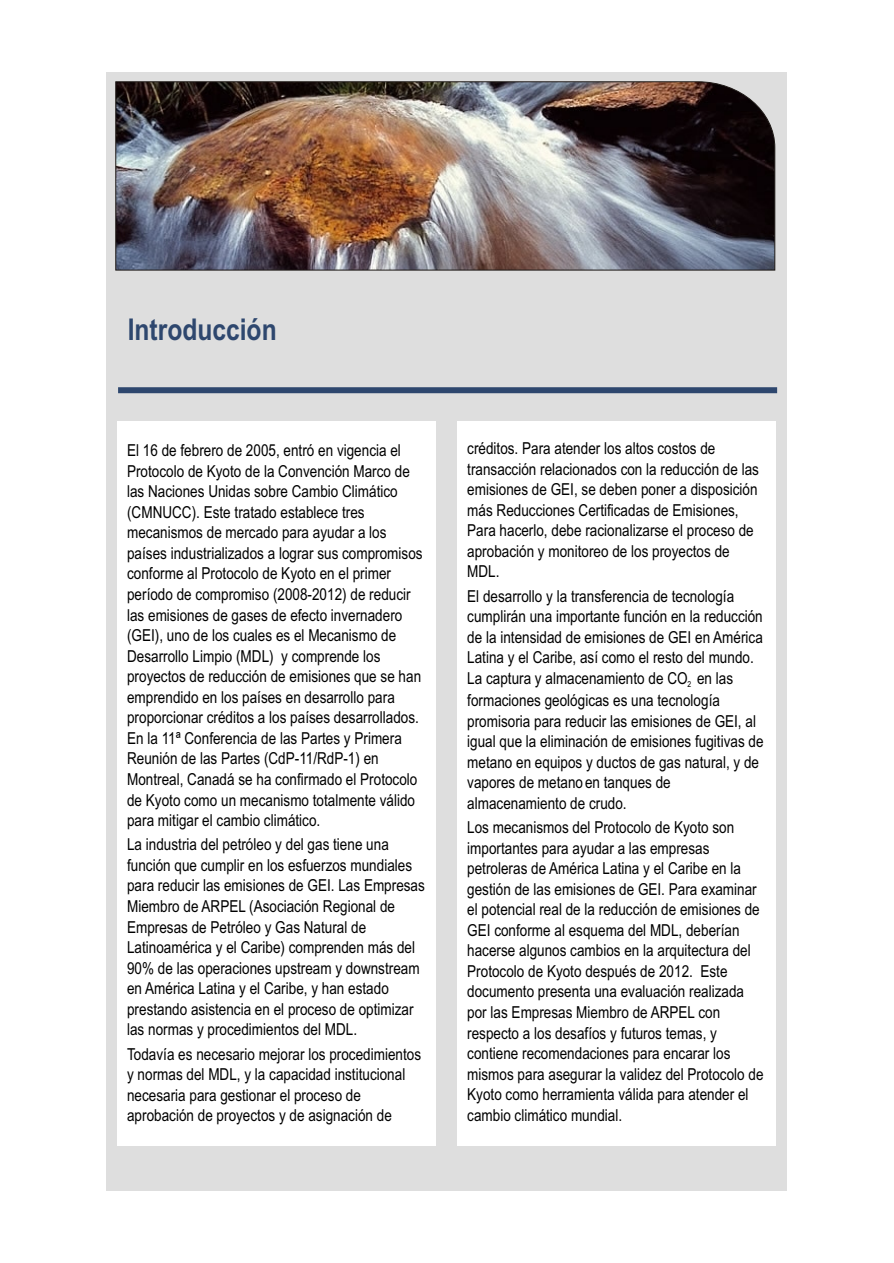
<style>
.page{position:relative;width:894px;height:1263px;background:#fff}
.page>*{position:absolute;margin:0;border:0;box-sizing:border-box;transform-origin:0 0}
.t1{font:700 30px "Arial Narrow";color:#2e476e}
.t2{font:16.5px/20.5px "Arial Narrow";color:#000}
.t3{font:8.25px "Arial Narrow";color:#000}
</style>
<div class="page">
<div style="left:106px;top:72px;width:681px;height:1119px;background:#dedede"></div>
<div style="left:117px;top:421px;width:319px;height:725px;background:#fff"></div>
<div style="left:457px;top:421px;width:319px;height:725px;background:#fff"></div>
<svg style="left:118px;top:387px;width:660px;height:7px"></svg>
<img style="left:115px;top:81px;width:660px;height:189px">
<h1 class="t1" style="left:128px;top:319px;width:150px">Introducción</h1>
<p class="t2" style="left:127px;top:442px;width:297px">El 16 de febrero de 2005, entró en vigencia el Protocolo de Kyoto de la Convención Marco de las Naciones Unidas sobre Cambio Climático (CMNUCC). Este tratado establece tres mecanismos de mercado para ayudar a los países industrializados a lograr sus compromisos conforme al Protocolo de Kyoto en el primer período de compromiso (2008-2012) de reducir las emisiones de gases de efecto invernadero (GEI), uno de los cuales es el Mecanismo de Desarrollo Limpio (MDL) y comprende los proyectos de reducción de emisiones que se han emprendido en los países en desarrollo para proporcionar créditos a los países desarrollados.<br>En la 11ª Conferencia de las Partes y Primera Reunión de las Partes (CdP-11/RdP-1) en Montreal, Canadá se ha confirmado el Protocolo de Kyoto como un mecanismo totalmente válido para mitigar el cambio climático.</p>
<p class="t2" style="left:127px;top:836px;width:299px">La industria del petróleo y del gas tiene una función que cumplir en los esfuerzos mundiales para reducir las emisiones de GEI. Las Empresas Miembro de ARPEL (Asociación Regional de Empresas de Petróleo y Gas Natural de Latinoamérica y el Caribe) comprenden más del 90% de las operaciones upstream y downstream en América Latina y el Caribe, y han estado prestando asistencia en el proceso de optimizar las normas y procedimientos del MDL.</p>
<p class="t2" style="left:127px;top:1045px;width:296px">Todavía es necesario mejorar los procedimientos y normas del MDL, y la capacidad institucional necesaria para gestionar el proceso de aprobación de proyectos y de asignación de</p>
<p class="t2" style="left:467px;top:439px;width:293px">créditos. Para atender los altos costos de transacción relacionados con la reducción de las emisiones de GEI, se deben poner a disposición más Reducciones Certificadas de Emisiones, Para hacerlo, debe racionalizarse el proceso de aprobación y monitoreo de los proyectos de MDL.</p>
<p class="t2" style="left:467px;top:587px;width:297px">El desarrollo y la transferencia de tecnología cumplirán una importante función en la reducción de la intensidad de emisiones de GEI en América Latina y el Caribe, así como el resto del mundo.<br>La captura y almacenamiento de CO en las</p>
<p class="t3" style="left:688px;top:681px;width:5px">2</p>
<p class="t2" style="left:467px;top:691px;width:298px">formaciones geológicas es una tecnología promisoria para reducir las emisiones de GEI, al igual que la eliminación de emisiones fugitivas de metano en equipos y ductos de gas natural, y de vapores de metano en tanques de almacenamiento de crudo.</p>
<p class="t2" style="left:467px;top:819px;width:298px">Los mecanismos del Protocolo de Kyoto son importantes para ayudar a las empresas petroleras de América Latina y el Caribe en la gestión de las emisiones de GEI. Para examinar el potencial real de la reducción de emisiones de GEI conforme al esquema del MDL, deberían hacerse algunos cambios en la arquitectura del Protocolo de Kyoto después de 2012. Este documento presenta una evaluación realizada por las Empresas Miembro de ARPEL con respecto a los desafíos y futuros temas, y contiene recomendaciones para encarar los mismos para asegurar la validez del Protocolo de Kyoto como herramienta válida para atender el cambio climático mundial.</p>
</div>
